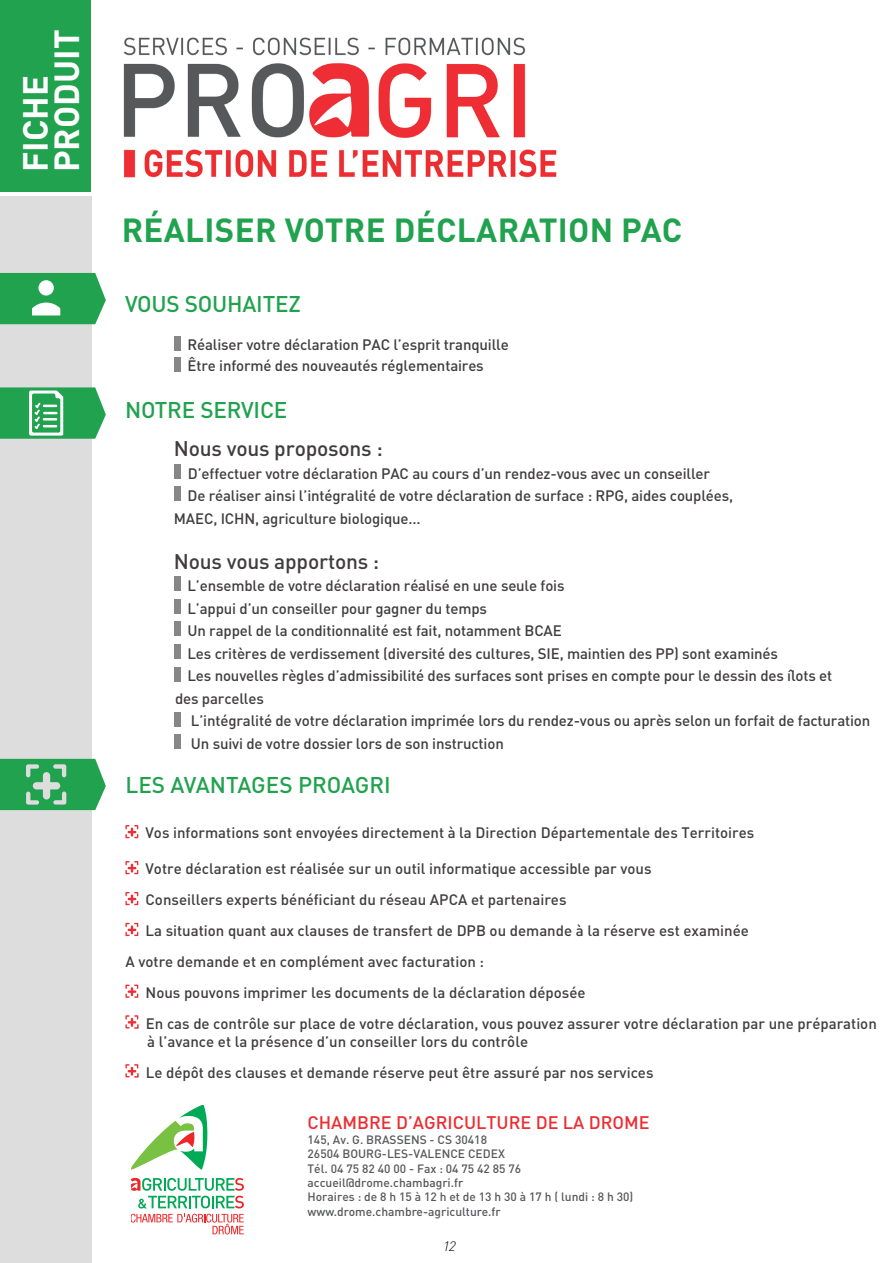
<style>
.page{position:relative;width:893px;height:1263px;background:#fff}
.page>*{position:absolute;margin:0;border:0;box-sizing:border-box;transform-origin:0 0}
.t1{font:700 34.5px/31.5px "DIN";color:#fff}
.t2{font:700 33px "DIN Pro";letter-spacing:.01em;color:#21a24f}
.t3{font:500 22.5px "DIN Pro";letter-spacing:-.01em;color:#21a24f}
.t4{font:500 21px "DIN";letter-spacing:-.01em;color:#403d3d}
.t5{font:500 18px "DIN";color:#ec2d32}
.t6{font:500 15px/21px "DIN";letter-spacing:-.01em;color:#403d3d}
.t7{font:italic 300 13.5px "DIN";color:#000}
.t8{font:500 12px/14.4px "DIN";color:#57585a}
.t9{font:500 12px "DIN Pro";color:#57585a}
</style>
<div class="page">
<div style="left:0;top:196px;width:91px;height:1067px;background:#dedddd"></div>
<div style="left:0;top:0;width:91px;height:191px;background:#21a24f"></div>
<div style="left:174px;top:336px;width:7px;height:14px;background:#878586"></div>
<div style="left:174px;top:357px;width:7px;height:14px;background:#878586"></div>
<svg style="left:125px;top:825px;width:13px;height:13px"></svg>
<svg style="left:125px;top:861px;width:13px;height:13px"></svg>
<svg style="left:125px;top:892px;width:13px;height:13px"></svg>
<svg style="left:125px;top:923px;width:13px;height:13px"></svg>
<svg style="left:125px;top:984px;width:13px;height:14px"></svg>
<svg style="left:125px;top:1015px;width:14px;height:14px"></svg>
<svg style="left:125px;top:1064px;width:14px;height:13px"></svg>
<svg style="left:0;top:759px;width:106px;height:51px"></svg>
<div style="left:174px;top:464px;width:7px;height:14px;background:#878586"></div>
<div style="left:174px;top:487px;width:7px;height:14px;background:#878586"></div>
<div style="left:174px;top:577px;width:7px;height:14px;background:#878586"></div>
<div style="left:174px;top:599px;width:7px;height:15px;background:#878586"></div>
<div style="left:174px;top:622px;width:7px;height:14px;background:#878586"></div>
<div style="left:174px;top:644px;width:7px;height:14px;background:#878586"></div>
<div style="left:174px;top:667px;width:7px;height:14px;background:#878586"></div>
<div style="left:174px;top:712px;width:7px;height:14px;background:#878586"></div>
<div style="left:174px;top:734px;width:7px;height:14px;background:#878586"></div>
<svg style="left:131px;top:1214px;width:113px;height:20px"></svg>
<svg style="left:131px;top:1178px;width:113px;height:30px"></svg>
<svg style="left:131px;top:1106px;width:76px;height:63px"></svg>
<img style="left:123px;top:37px;width:434px;height:141px">
<svg style="left:0;top:273px;width:106px;height:51px;background:#40af68"></svg>
<svg style="left:0;top:387px;width:106px;height:52px;background:#48b26e"></svg>
<h1 class="t1" style="left:18px;top:172px;width:144px;rotate:-90deg">FICHE<br>PRODUIT</h1>
<h2 class="t2" style="left:122px;top:203px;width:562px">RÉALISER VOTRE DÉCLARATION PAC</h2>
<h3 class="t3" style="left:125px;top:286px;width:177px">VOUS SOUHAITEZ</h3>
<p class="t6" style="left:188px;top:334px;width:323px">Réaliser votre déclaration PAC l’esprit tranquille<br>Être informé des nouveautés réglementaires</p>
<h3 class="t3" style="left:125px;top:392px;width:164px">NOTRE SERVICE</h3>
<h3 class="t4" style="left:174px;top:435px;width:210px">Nous vous proposons :</h3>
<p class="t6" style="left:188px;top:462px;width:524px">D’effectuer votre déclaration PAC au cours d’un rendez-vous avec un conseiller</p>
<p class="t6" style="left:188px;top:485px;width:547px">De réaliser ainsi l’intégralité de votre déclaration de surface : RPG, aides couplées,</p>
<p class="t6" style="left:174px;top:507px;width:248px">MAEC, ICHN, agriculture biologique...</p>
<h3 class="t4" style="left:174px;top:548px;width:207px">Nous vous apportons :</h3>
<p class="t6" style="left:188px;top:575px;width:378px">L’ensemble de votre déclaration réalisé en une seule fois</p>
<p class="t6" style="left:188px;top:597px;width:301px">L’appui d’un conseiller pour gagner du temps</p>
<p class="t6" style="left:188px;top:620px;width:376px">Un rappel de la conditionnalité est fait, notamment BCAE</p>
<p class="t6" style="left:188px;top:642px;width:592px">Les critères de verdissement (diversité des cultures, SIE, maintien des PP) sont examinés</p>
<p class="t6" style="left:188px;top:665px;width:646px">Les nouvelles règles d’admissibilité des surfaces sont prises en compte pour le dessin des îlots et</p>
<p class="t6" style="left:175px;top:687px;width:90px">des parcelles</p>
<p class="t6" style="left:191px;top:710px;width:681px">L’intégralité de votre déclaration imprimée lors du rendez-vous ou après selon un forfait de facturation</p>
<p class="t6" style="left:191px;top:732px;width:314px">Un suivi de votre dossier lors de son instruction</p>
<h3 class="t3" style="left:125px;top:767px;width:267px">LES AVANTAGES PROAGRI</h3>
<p class="t6" style="left:146px;top:822px;width:610px">Vos informations sont envoyées directement à la Direction Départementale des Territoires</p>
<p class="t6" style="left:146px;top:858px;width:507px">Votre déclaration est réalisée sur un outil informatique accessible par vous</p>
<p class="t6" style="left:146px;top:889px;width:422px">Conseillers experts bénéficiant du réseau APCA et partenaires</p>
<p class="t6" style="left:146px;top:920px;width:605px">La situation quant aux clauses de transfert de DPB ou demande à la réserve est examinée</p>
<p class="t6" style="left:125px;top:950px;width:360px">A votre demande et en complément avec facturation :</p>
<p class="t6" style="left:146px;top:981px;width:442px">Nous pouvons imprimer les documents de la déclaration déposée</p>
<p class="t6" style="left:146px;top:1012px;width:732px">En cas de contrôle sur place de votre déclaration, vous pouvez assurer votre déclaration par une préparation</p>
<p class="t6" style="left:146px;top:1025px;width:509px;line-height:30.9px">à l’avance et la présence d’un conseiller lors du contrôle<br>Le dépôt des clauses et demande réserve peut être assuré par nos services</p>
<p class="t5" style="left:308px;top:1111px;width:344px">CHAMBRE D’AGRICULTURE DE LA DROME</p>
<p class="t8" style="left:308px;top:1132px;width:327px">145, Av. G. BRASSENS - CS 30418<br>26504 BOURG-LES-VALENCE CEDEX<br>Tél. 04 75 82 40 00 - Fax : 04 75 42 85 76 accueil@drome.chambagri.fr<br>Horaires : de 8 h 15 à 12 h et de 13 h 30 à 17 h ( lundi : 8 h 30)</p>
<p class="t9" style="left:308px;top:1202px;width:195px">www.drome.chambre-agriculture.fr</p>
<p class="t7" style="left:442px;top:1238px;width:15px">12</p>
</div>
